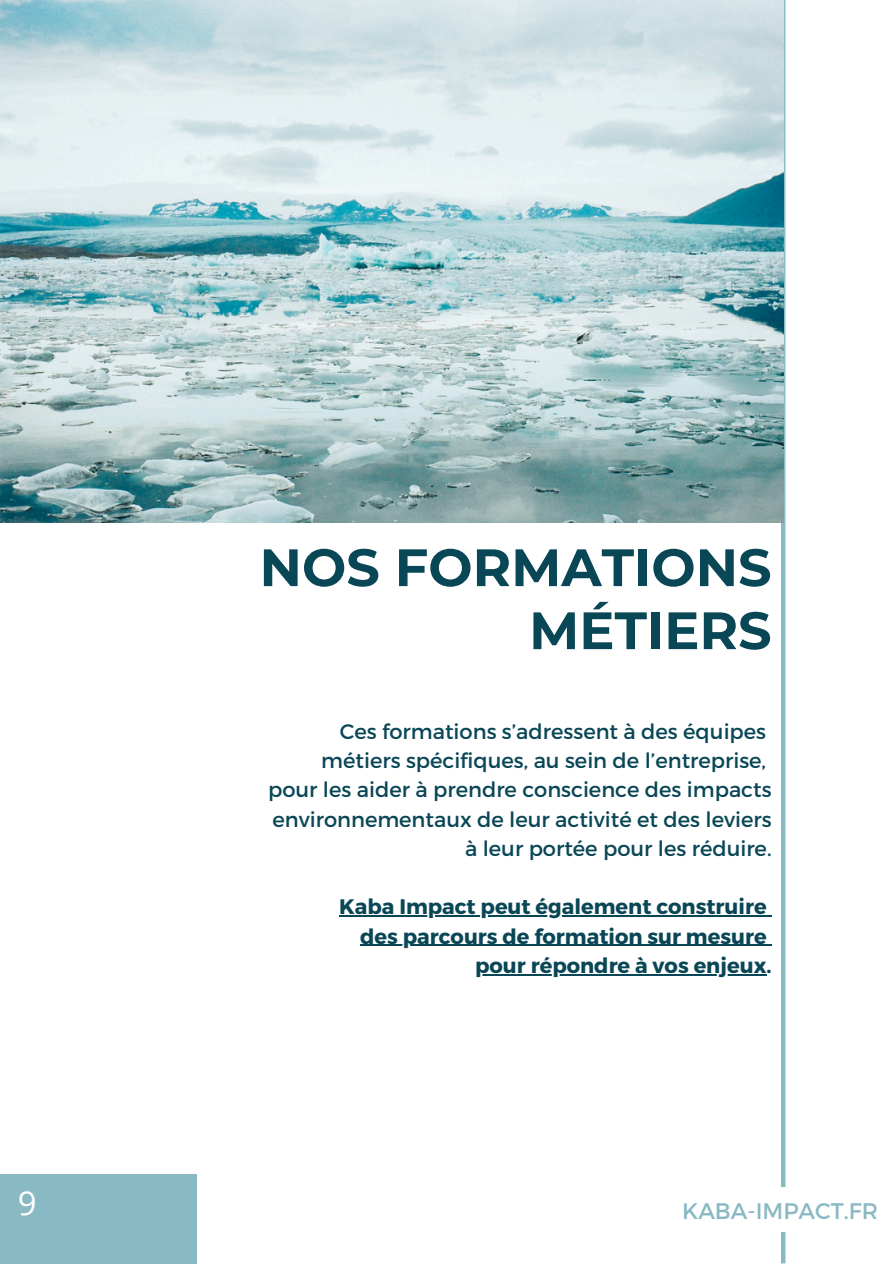
<style>
.page{position:relative;width:894px;height:1264px;background:#fff}
.page>*{position:absolute;margin:0;border:0;box-sizing:border-box;transform-origin:0 0}
.t1{font:700 52.5px/63px "Montserrat";color:#094656;text-align:right}
.t2{font:33px "Open Sans";color:#fff}
.t3{font:22.5px "Montserrat";color:#89b9c2}
.t4{font:21px/29.2px "Montserrat";color:#094656;text-align:right}
.t5{font:700 21px/29.2px "Montserrat";color:#094656;text-align:right}
</style>
<div class="page">
<div style="left:0;top:1174px;width:196px;height:89px;background:#89b9c2"></div>
<svg style="left:780px;top:0;width:5px;height:1263px;fill:#89b9c2"></svg>
<div style="left:672px;top:1187px;width:221px;height:45px;background:#fff"></div>
<img style="left:0;top:0;width:783px;height:522px">
<hr style="left:339px;top:915px;width:427px;height:1px;background:#094656">
<hr style="left:360px;top:944px;width:406px;height:1px;background:#094656">
<hr style="left:475px;top:974px;width:291px;height:1px;background:#094656">
<h2 class="t2" style="left:18px;top:1180px;width:20px">9</h2>
<h1 class="t1" style="left:259px;top:536px;width:513px">NOS FORMATIONS<br>MÉTIERS</h1>
<p class="t4" style="left:340px;top:715px;width:427px">Ces formations s’adressent à des équipes</p>
<p class="t4" style="left:321px;top:744px;width:446px">métiers spécifiques, au sein de l’entreprise,</p>
<h3 class="t4" style="left:268px;top:774px;width:505px">pour les aider à prendre conscience des impacts environnementaux de leur activité et des leviers à leur portée pour les réduire.</h3>
<p class="t5" style="left:339px;top:891px;width:429px">Kaba Impact peut également construire</p>
<h2 class="t5" style="left:360px;top:920px;width:413px">des parcours de formation sur mesure pour répondre à vos enjeux.</h2>
<p class="t3" style="left:682px;top:1196px;width:197px">KABA-IMPACT.FR</p>
</div>
